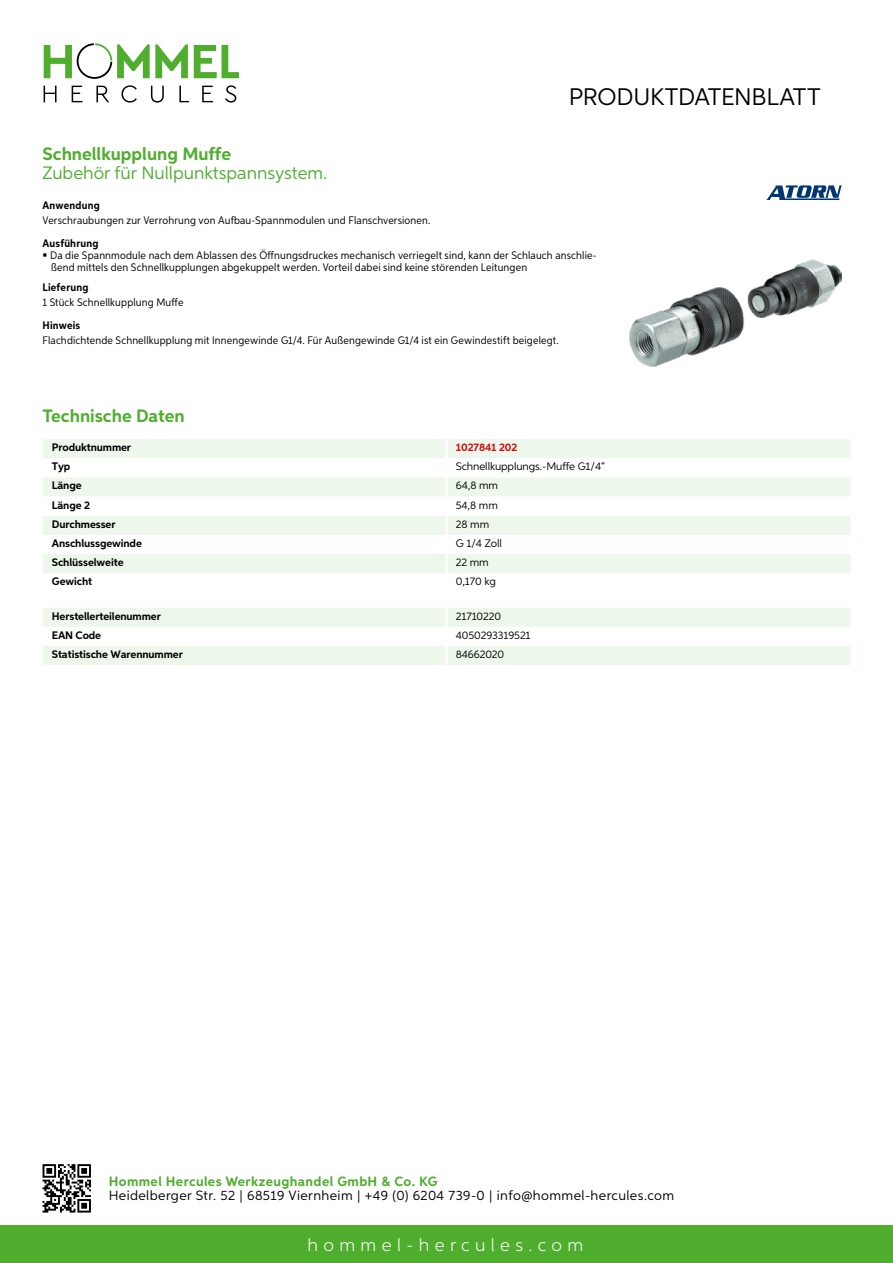
<style>
.page{position:relative;width:893px;height:1263px;background:#fff}
.page>*{position:absolute;margin:0;border:0;box-sizing:border-box;transform-origin:0 0}
.t1{font:24px "Aspira";letter-spacing:-.01em;color:#000}
.t2{font:700 18px "Aspira";color:#50ae2f}
.t3{font:18px "Aspira";color:#50ae2f}
.t4{font:300 18px "Aspira";letter-spacing:.3em;color:#fff}
.t5{font:13.5px "Aspira";letter-spacing:.03em;color:#000}
.t6{font:700 13.5px "Aspira";letter-spacing:.03em;color:#50ae2f}
.t7{font:10.95px/12px "Aspira Nar";letter-spacing:.015em;color:#000}
.t8{font:700 10.95px "Aspira";letter-spacing:-.01em;color:#000}
.t9{font:10.95px "Aspira";letter-spacing:-.01em;color:#000}
.t10{font:700 10.95px "Aspira Nar";letter-spacing:.02em;color:#000}
.t11{font:700 10.95px "Aspira";letter-spacing:-.01em;color:#cd1013}
</style>
<div class="page">
<div style="left:0;top:1226px;width:893px;height:37px;background:#50ae2f"></div>
<svg style="left:43px;top:1164px;width:48px;height:48px"></svg>
<svg style="left:194px;top:45px;width:45px;height:33px"></svg>
<svg style="left:44px;top:43px;width:144px;height:36px"></svg>
<svg style="left:44px;top:86px;width:13px;height:16px"></svg>
<svg style="left:72px;top:86px;width:10px;height:16px"></svg>
<svg style="left:96px;top:86px;width:13px;height:16px"></svg>
<svg style="left:121px;top:85px;width:16px;height:18px"></svg>
<svg style="left:151px;top:86px;width:13px;height:17px"></svg>
<svg style="left:179px;top:86px;width:10px;height:16px"></svg>
<svg style="left:202px;top:86px;width:11px;height:16px"></svg>
<svg style="left:225px;top:85px;width:11px;height:18px"></svg>
<div style="left:43px;top:439px;width:807px;height:19px;background:#eef7eb"></div>
<svg style="left:43px;top:478px;width:807px;height:95px;fill:#eef7eb"></svg>
<hr style="left:445px;top:439px;width:3px;height:19px;background:#fff">
<hr style="left:445px;top:477px;width:3px;height:20px;background:#fff">
<hr style="left:445px;top:497px;width:3px;height:19px;background:#fff">
<hr style="left:445px;top:516px;width:3px;height:19px;background:#fff">
<hr style="left:445px;top:535px;width:3px;height:19px;background:#fff">
<hr style="left:445px;top:554px;width:3px;height:19px;background:#fff">
<svg style="left:43px;top:608px;width:807px;height:57px"></svg>
<hr style="left:445px;top:646px;width:3px;height:19px;background:#fff">
<img style="left:629px;top:259px;width:213px;height:108px">
<svg style="left:766px;top:185px;width:76px;height:15px"></svg>
<h1 class="t1" style="left:569px;top:82px;width:253px">Produktdatenblatt</h1>
<h2 class="t2" style="left:43px;top:142px;width:190px">Schnellkupplung Muffe</h2>
<h2 class="t3" style="left:43px;top:162px;width:286px">Zubehör für N ullpunktspannsystem.</h2>
<p class="t10" style="left:43px;top:199px;width:59px">Anwendung</p>
<p class="t7" style="left:43px;top:214px;width:389px">Verschraubungen zur Verrohrung von Aufbau-Spannmodulen und Flanschversionen.</p>
<p class="t10" style="left:43px;top:236px;width:58px">Ausführung</p>
<p class="t7" style="left:50px;top:249px;width:548px">Da die Spannmodule nach dem Ablassen des Öffnungsdruckes mechanisch verriegelt sind, kann der Schlauch anschlie&shy;ßend mittels den Schnellkupplungen abgekuppelt werden. Vorteil dabei sind keine störenden Leitungen</p>
<p class="t10" style="left:43px;top:280px;width:47px">Lieferung</p>
<p class="t7" style="left:43px;top:296px;width:142px">1 Stück Schnellkupplung Muffe</p>
<p class="t10" style="left:43px;top:318px;width:39px">Hinweis</p>
<p class="t7" style="left:43px;top:334px;width:518px">Flachdichtende Schnellkupplung mit Innengewinde G1/4. Für Außengewinde G1/4 ist ein Gewindestift beigelegt.</p>
<h2 class="t2" style="left:43px;top:405px;width:144px">Technische Daten</h2>
<p class="t8" style="left:52px;top:441px;width:81px">Produktnummer</p>
<p class="t11" style="left:456px;top:441px;width:63px">1027841 202</p>
<p class="t8" style="left:52px;top:460px;width:20px">Typ</p>
<p class="t9" style="left:456px;top:460px;width:151px">Schnellkupplungs.-Muffe G1/4“</p>
<p class="t8" style="left:52px;top:479px;width:31px">Länge</p>
<p class="t9" style="left:456px;top:479px;width:44px">64,8 mm</p>
<p class="t8" style="left:52px;top:498px;width:40px">Länge 2</p>
<p class="t9" style="left:456px;top:498px;width:44px">54,8 mm</p>
<p class="t8" style="left:52px;top:517px;width:65px">Durchmesser</p>
<p class="t9" style="left:456px;top:517px;width:35px">28 mm</p>
<p class="t8" style="left:52px;top:536px;width:92px">Anschlussgewinde</p>
<p class="t9" style="left:456px;top:536px;width:48px">G 1/4 Zoll</p>
<p class="t8" style="left:52px;top:555px;width:73px">Schlüsselweite</p>
<p class="t9" style="left:456px;top:555px;width:34px">22 mm</p>
<p class="t8" style="left:52px;top:574px;width:42px">Gewicht</p>
<p class="t9" style="left:456px;top:575px;width:42px">0,170 kg</p>
<p class="t8" style="left:52px;top:609px;width:111px">Herstellerteilenummer</p>
<p class="t9" style="left:456px;top:609px;width:47px">21710220</p>
<p class="t8" style="left:52px;top:628px;width:51px">EAN Code</p>
<p class="t9" style="left:456px;top:628px;width:76px">4050293319521</p>
<p class="t8" style="left:52px;top:647px;width:132px">Statistische Warennummer</p>
<p class="t9" style="left:456px;top:647px;width:50px">84662020</p>
<p class="t6" style="left:109px;top:1172px;width:330px">Hommel Hercules Werkzeughandel GmbH &amp; Co. KG</p>
<p class="t5" style="left:109px;top:1187px;width:567px">Heidelberger Str. 52 | 68519 Viernheim | +49 (0) 6204 739-0 | info@hommel-hercules.com</p>
<h2 class="t4" style="left:307px;top:1234px;width:277px">hommel-hercules.com</h2>
</div>
